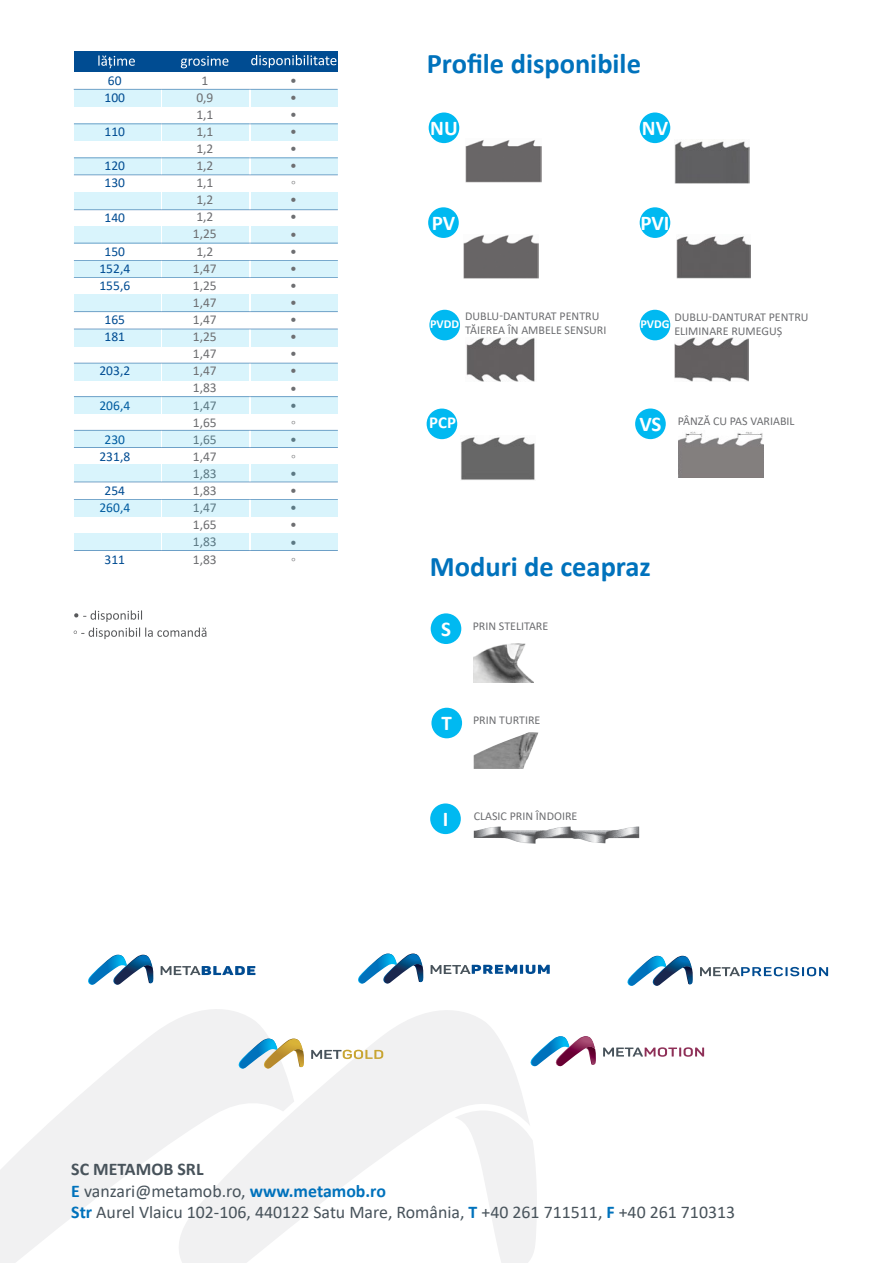
<style>
.page{position:relative;width:893px;height:1263px;background:#fff}
.page>*{position:absolute;margin:0;border:0;box-sizing:border-box;transform-origin:0 0}
.t1{font:700 28.5px "Calibri";color:#0072bc}
.t2{font:700 21px "Calibri";color:#fff}
.t3{font:17.85px/21.5px "Calibri";color:#48535b}
.t4{font:700 16.8px "Calibri";color:#fff}
.t5{font:13.5px/17.1px "Calibri";color:#6d6e71;text-align:center}
.t6{font:13.5px/17.1px "Calibri";color:#004c92}
.t7{font:700 12.15px "Calibri";color:#fff}
.t8{font:12px/14.4px "Calibri";color:#6d6e71}
.s1{font-weight:700;font-size:21px;color:#fff}
.s2{font-weight:700}
.s3{font-weight:700;color:#0072bc}
</style>
<div class="page">
<svg style="left:530px;top:1138px;width:7px;height:121px"></svg>
<svg style="left:0;top:1028px;width:162px;height:235px"></svg>
<svg style="left:162px;top:1009px;width:368px;height:254px;fill:#f1f1f2"></svg>
<svg style="left:88px;top:955px;width:66px;height:30px"></svg>
<svg style="left:161px;top:966px;width:94px;height:9px"></svg>
<svg style="left:358px;top:953px;width:66px;height:31px"></svg>
<svg style="left:431px;top:965px;width:119px;height:9px"></svg>
<svg style="left:627px;top:956px;width:66px;height:30px"></svg>
<svg style="left:700px;top:967px;width:128px;height:9px"></svg>
<svg style="left:311px;top:1050px;width:72px;height:9px"></svg>
<svg style="left:237px;top:1038px;width:67px;height:31px"></svg>
<svg style="left:529px;top:1036px;width:67px;height:30px"></svg>
<svg style="left:603px;top:1047px;width:101px;height:10px"></svg>
<svg style="left:74px;top:610px;width:132px;height:29px"></svg>
<div style="left:251px;top:89px;width:87px;height:17px;background:#d9f4fc"></div>
<div style="left:251px;top:124px;width:87px;height:17px;background:#d9f4fc"></div>
<div style="left:251px;top:158px;width:87px;height:17px;background:#d9f4fc"></div>
<div style="left:251px;top:192px;width:87px;height:17px;background:#d9f4fc"></div>
<div style="left:251px;top:226px;width:87px;height:17px;background:#d9f4fc"></div>
<div style="left:251px;top:261px;width:87px;height:17px;background:#d9f4fc"></div>
<div style="left:251px;top:295px;width:87px;height:17px;background:#d9f4fc"></div>
<div style="left:251px;top:329px;width:87px;height:17px;background:#d9f4fc"></div>
<div style="left:251px;top:363px;width:87px;height:17px;background:#d9f4fc"></div>
<div style="left:74px;top:89px;width:87px;height:17px;background:#d9f4fc"></div>
<div style="left:74px;top:124px;width:87px;height:17px;background:#d9f4fc"></div>
<div style="left:74px;top:158px;width:87px;height:17px;background:#d9f4fc"></div>
<div style="left:74px;top:192px;width:87px;height:17px;background:#d9f4fc"></div>
<div style="left:74px;top:226px;width:87px;height:17px;background:#d9f4fc"></div>
<div style="left:74px;top:261px;width:87px;height:17px;background:#d9f4fc"></div>
<div style="left:74px;top:295px;width:87px;height:17px;background:#d9f4fc"></div>
<div style="left:74px;top:329px;width:87px;height:17px;background:#d9f4fc"></div>
<div style="left:74px;top:363px;width:87px;height:17px;background:#d9f4fc"></div>
<div style="left:162px;top:89px;width:87px;height:17px;background:#d9f4fc"></div>
<div style="left:162px;top:124px;width:87px;height:17px;background:#d9f4fc"></div>
<div style="left:162px;top:158px;width:87px;height:17px;background:#d9f4fc"></div>
<div style="left:162px;top:192px;width:87px;height:17px;background:#d9f4fc"></div>
<div style="left:162px;top:226px;width:87px;height:17px;background:#d9f4fc"></div>
<div style="left:162px;top:261px;width:87px;height:17px;background:#d9f4fc"></div>
<div style="left:162px;top:295px;width:87px;height:17px;background:#d9f4fc"></div>
<div style="left:162px;top:329px;width:87px;height:17px;background:#d9f4fc"></div>
<div style="left:162px;top:363px;width:87px;height:17px;background:#d9f4fc"></div>
<div style="left:74px;top:51px;width:264px;height:20px;background:#004c92"></div>
<svg style="left:98px;top:55px;width:37px;height:13px"></svg>
<svg style="left:181px;top:56px;width:47px;height:12px"></svg>
<svg style="left:251px;top:55px;width:85px;height:13px"></svg>
<hr style="left:74px;top:157px;width:264px;height:1px;background:#004c92">
<hr style="left:74px;top:174px;width:264px;height:1px;background:#004c92">
<hr style="left:74px;top:243px;width:264px;height:1px;background:#004c92">
<hr style="left:74px;top:209px;width:264px;height:1px;background:#004c92">
<hr style="left:74px;top:277px;width:264px;height:1px;background:#004c92">
<hr style="left:74px;top:311px;width:264px;height:1px;background:#004c92">
<hr style="left:74px;top:329px;width:264px;height:1px;background:#004c92">
<hr style="left:74px;top:363px;width:264px;height:1px;background:#004c92">
<hr style="left:74px;top:123px;width:264px;height:1px;background:#004c92">
<div style="left:251px;top:397px;width:87px;height:17px;background:#d9f4fc"></div>
<div style="left:74px;top:397px;width:87px;height:17px;background:#d9f4fc"></div>
<div style="left:162px;top:397px;width:87px;height:17px;background:#d9f4fc"></div>
<div style="left:251px;top:430px;width:87px;height:17px;background:#d9f4fc"></div>
<div style="left:74px;top:430px;width:87px;height:17px;background:#d9f4fc"></div>
<div style="left:162px;top:430px;width:87px;height:17px;background:#d9f4fc"></div>
<hr style="left:74px;top:260px;width:264px;height:1px;background:#004c92">
<hr style="left:74px;top:396px;width:264px;height:1px;background:#004c92">
<hr style="left:74px;top:447px;width:264px;height:1px;background:#004c92">
<div style="left:251px;top:465px;width:87px;height:17px;background:#d9f4fc"></div>
<div style="left:74px;top:465px;width:87px;height:17px;background:#d9f4fc"></div>
<div style="left:162px;top:465px;width:87px;height:17px;background:#d9f4fc"></div>
<div style="left:251px;top:500px;width:87px;height:17px;background:#d9f4fc"></div>
<div style="left:74px;top:500px;width:87px;height:17px;background:#d9f4fc"></div>
<div style="left:162px;top:500px;width:87px;height:17px;background:#d9f4fc"></div>
<div style="left:251px;top:533px;width:87px;height:17px;background:#d9f4fc"></div>
<div style="left:74px;top:533px;width:87px;height:17px;background:#d9f4fc"></div>
<div style="left:162px;top:533px;width:87px;height:17px;background:#d9f4fc"></div>
<hr style="left:74px;top:89px;width:264px;height:1px;background:#004c92">
<hr style="left:74px;top:430px;width:264px;height:1px;background:#004c92">
<hr style="left:74px;top:482px;width:264px;height:1px;background:#004c92">
<hr style="left:74px;top:499px;width:264px;height:1px;background:#004c92">
<hr style="left:74px;top:550px;width:264px;height:1px;background:#004c92">
<div style="left:429px;top:112px;width:30px;height:31px;background:#00b9f1;border-radius:50%"></div>
<div style="left:429px;top:310px;width:31px;height:30px;background:#00b9f1;border-radius:50%"></div>
<div style="left:428px;top:207px;width:31px;height:31px;background:#00b9f1;border-radius:50%"></div>
<div style="left:640px;top:207px;width:30px;height:31px;background:#00b9f1;border-radius:50%"></div>
<div style="left:427px;top:409px;width:30px;height:30px;background:#00b9f1;border-radius:50%"></div>
<img style="left:461px;top:437px;width:74px;height:43px">
<img style="left:675px;top:141px;width:75px;height:43px">
<div style="left:640px;top:112px;width:30px;height:31px;background:#00b9f1;border-radius:50%"></div>
<div style="left:640px;top:310px;width:30px;height:30px;background:#00b9f1;border-radius:50%"></div>
<div style="left:635px;top:408px;width:31px;height:31px;background:#00b9f1;border-radius:50%"></div>
<img style="left:678px;top:431px;width:86px;height:46px">
<img style="left:465px;top:140px;width:76px;height:43px">
<img style="left:463px;top:235px;width:76px;height:44px">
<img style="left:676px;top:236px;width:75px;height:42px">
<img style="left:466px;top:338px;width:69px;height:43px">
<img style="left:674px;top:338px;width:74px;height:43px">
<img style="left:474px;top:732px;width:65px;height:37px">
<div style="left:430px;top:803px;width:31px;height:31px;background:#00b9f1;border-radius:50%"></div>
<img style="left:474px;top:826px;width:165px;height:18px">
<div style="left:431px;top:708px;width:31px;height:30px;background:#00b9f1;border-radius:50%"></div>
<div style="left:431px;top:613px;width:30px;height:31px;background:#00b9f1;border-radius:50%"></div>
<img style="left:473px;top:643px;width:61px;height:39px">
<p class="t6" style="left:105px;top:71px;width:22px">60<br>100</p>
<p class="t6" style="left:105px;top:123px;width:22px">110</p>
<p class="t6" style="left:105px;top:157px;width:22px">120<br>130</p>
<p class="t6" style="left:105px;top:208px;width:22px">140</p>
<p class="t6" style="left:99px;top:242px;width:32px;text-align:center">150<br>152,4<br>155,6</p>
<p class="t6" style="left:105px;top:311px;width:22px">165<br>181</p>
<p class="t6" style="left:99px;top:362px;width:32px">203,2</p>
<p class="t6" style="left:99px;top:396px;width:32px">206,4</p>
<p class="t6" style="left:99px;top:430px;width:32px;text-align:center">230<br>231,8</p>
<p class="t6" style="left:99px;top:482px;width:32px;text-align:center">254<br>260,4</p>
<p class="t6" style="left:105px;top:550px;width:22px">311</p>
<p class="t5" style="left:193px;top:71px;width:25px">1<br>0,9<br>1,1<br>1,1<br>1,2<br>1,2<br>1,1<br>1,2<br>1,2<br>1,25<br>1,2<br>1,47<br>1,25<br>1,47<br>1,47<br>1,25<br>1,47<br>1,47<br>1,83<br>1,47<br>1,65<br>1,65<br>1,47<br>1,83<br>1,83<br>1,47<br>1,65<br>1,83<br>1,83</p>
<p class="t5" style="left:290px;top:71px;width:8px;text-align:justify">• • • • • • ◦ • • • • • • • • • • • • • ◦ • ◦ • • • • • ◦</p>
<h1 class="t1" style="left:427px;top:43px;width:216px">Profile disponibile</h1>
<h2 class="t2" style="left:430px;top:113px;width:29px">NU</h2>
<h2 class="t2" style="left:432px;top:208px;width:25px">PV</h2>
<h2 class="t2" style="left:642px;top:113px;width:28px">NV</h2>
<h2 class="t2" style="left:640px;top:208px;width:31px">PVI</h2>
<p class="t8" style="left:465px;top:308px;width:143px">DUBLU-DANTURAT PENTRU<br>TĂIEREA ÎN AMBELE SENSURI</p>
<p class="t8" style="left:674px;top:309px;width:136px">DUBLU-DANTURAT PENTRU<br>ELIMINARE RUMEGUȘ</p>
<p class="t7" style="left:640px;top:316px;width:31px">PVDG</p>
<p class="t7" style="left:430px;top:316px;width:31px">PVDD</p>
<h3 class="t4" style="left:429px;top:411px;width:28px">PCP</h3>
<p class="t8" style="left:639px;top:413px;width:157px"><span class="s1">VS</span> PÂNZĂ CU PAS VARIABIL</p>
<h1 class="t1" style="left:430px;top:546px;width:223px">Moduri de ceapraz</h1>
<p class="t8" style="left:441px;top:618px;width:109px"><span class="s1">S</span> PRIN STELITARE</p>
<p class="t8" style="left:442px;top:713px;width:100px"><span class="s1">T</span> PRIN TURTIRE</p>
<p class="t8" style="left:443px;top:808px;width:136px"><span class="s1">I</span> CLASIC PRIN ÎNDOIRE</p>
<h3 class="t3" style="left:71px;top:1158px;width:665px"><span class="s2">SC METAMOB SRL<br></span><span class="s3">E</span> vanzari@metamob.ro, <span class="s3">www.metamob.ro<br>Str</span> Aurel Vlaicu 102-106, 440122 Satu Mare, România, <span class="s3">T</span> +40 261 711511, <span class="s3">F</span> +40 261 710313</h3>
</div>
